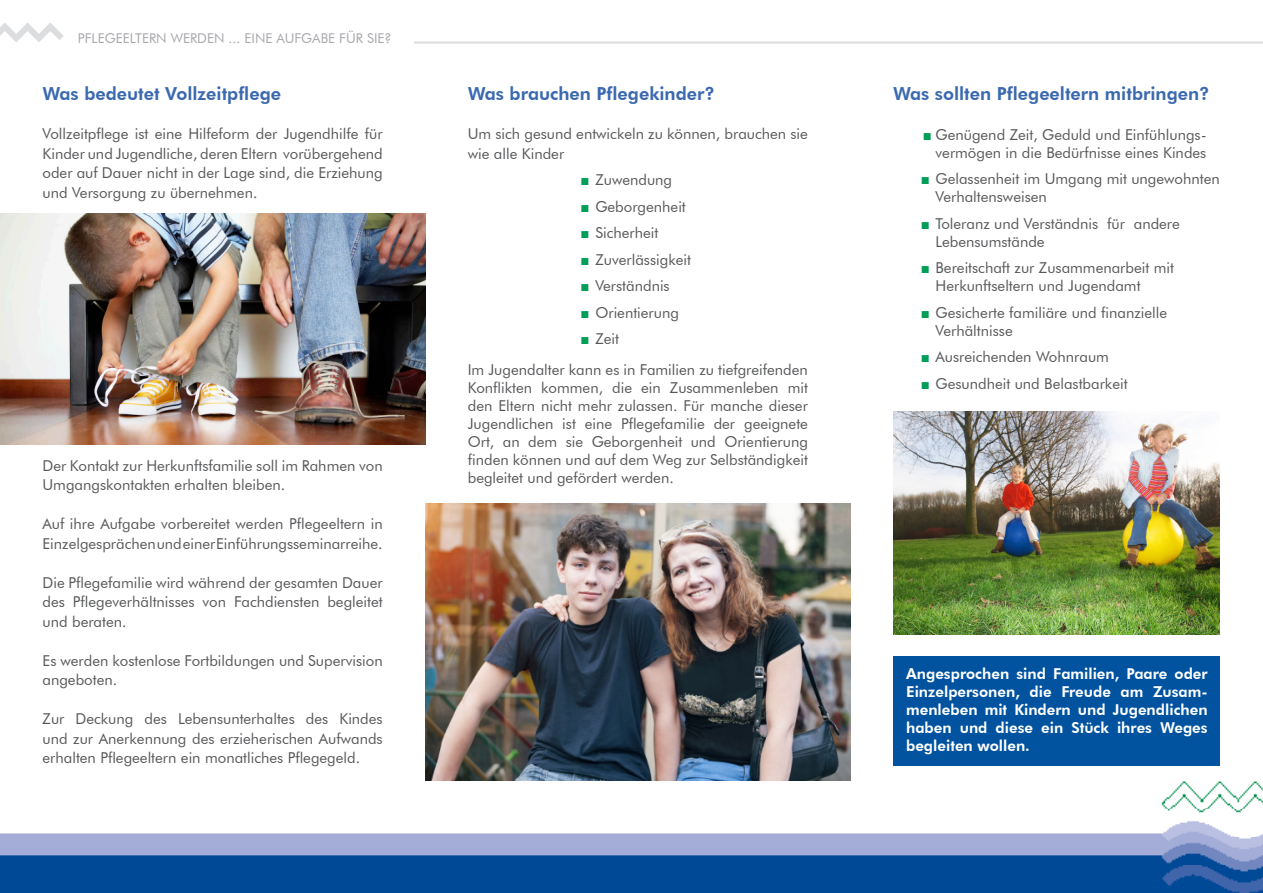
<style>
.page{position:relative;width:1263px;height:893px;background:#fff}
.page>*{position:absolute;margin:0;border:0;box-sizing:border-box;transform-origin:0 0}
.Überschriften{font:800 18px "Futura BT";color:#3b69af}
.Kontakt{font:15px/18px "Futura BT";color:#57585a}
.Fließtext{font:15px/19.5px "Futura BT";color:#57585a}
.Fließtext-2{font:800 15px/18px "Futura BT";color:#fff;text-align:justify}
.t1{font:13.5px "Futura BT";color:#a8a9ad}
.s1{font-family:"Arial";color:#009e57}
</style>
<div class="page">
<svg style="left:0;top:23px;width:64px;height:19px"></svg>
<hr style="left:90px;top:41px;width:1173px;height:3px;background:#dcdddf">
<div style="left:74px;top:32px;width:340px;height:19px;background:#fff"></div>
<img style="left:0;top:781px;width:1263px;height:112px">
<img style="left:425px;top:504px;width:425px;height:277px">
<img style="left:0;top:214px;width:425px;height:230px">
<img style="left:893px;top:411px;width:327px;height:224px">
<div style="left:893px;top:656px;width:327px;height:109px;background:#0153a0"></div>
<p class="t1" style="left:78px;top:30px;width:315px">PFLEGEELTERN WERDEN ... EINE AUFGABE FÜR SIE?</p>
<p class="Überschriften" style="left:43px;top:83px;width:240px">Was bedeutet Vollzeitpflege</p>
<p class="Fließtext" style="left:43px;top:124px;width:342px;text-align:justify">Vollzeitpflege ist eine Hilfeform der Jugendhilfe für Kinder und Jugendliche, deren Eltern vorübergehend oder auf Dauer nicht in der Lage sind, die Erziehung und Versorgung zu übernehmen.</p>
<p class="Fließtext" style="left:43px;top:456px;width:342px">Der Kontakt zur Herkunftsfamilie soll im Rahmen von<br>Umgangskontakten erhalten bleiben.</p>
<p class="Fließtext" style="left:43px;top:514px;width:342px">Auf ihre Aufgabe vorbereitet werden Pflegeeltern in<br>Einzelgesprächen und einer Einführungsseminarreihe.</p>
<p class="Fließtext" style="left:43px;top:573px;width:342px;text-align:justify">Die Pflegefamilie wird während der gesamten Dauer des Pflegeverhältnisses von Fachdiensten begleitet und beraten.</p>
<p class="Fließtext" style="left:43px;top:651px;width:342px">Es werden kostenlose Fortbildungen und Supervision angeboten.</p>
<p class="Fließtext" style="left:43px;top:709px;width:342px;text-align:justify">Zur Deckung des Lebensunterhaltes des Kindes und zur Anerkennung des erzieherischen Aufwands erhalten Pflegeeltern ein monatliches Pflegegeld.</p>
<p class="Überschriften" style="left:468px;top:83px;width:249px">Was brauchen Pflegekinder?</p>
<p class="Fließtext" style="left:468px;top:124px;width:342px">Um sich gesund entwickeln zu können, brauchen sie wie alle Kinder</p>
<p class="Kontakt" style="left:580px;top:171px;width:93px"><span class="s1">■</span> Zuwendung</p>
<p class="Kontakt" style="left:580px;top:197px;width:107px"><span class="s1">■</span> Geborgenheit</p>
<p class="Kontakt" style="left:580px;top:224px;width:79px"><span class="s1">■</span> Sicherheit</p>
<p class="Kontakt" style="left:580px;top:250px;width:112px"><span class="s1">■</span> Zuverlässigkeit</p>
<p class="Kontakt" style="left:580px;top:277px;width:91px"><span class="s1">■</span> Verständnis</p>
<p class="Kontakt" style="left:580px;top:303px;width:100px"><span class="s1">■</span> Orientierung</p>
<p class="Kontakt" style="left:580px;top:330px;width:40px"><span class="s1">■</span> Zeit</p>
<p class="Kontakt" style="left:468px;top:361px;width:342px;text-align:justify">Im Jugendalter kann es in Familien zu tiefgreifenden Konflikten kommen, die ein Zusammenleben mit den Eltern nicht mehr zulassen. Für manche dieser Jugendlichen ist eine Pflegefamilie der geeignete Ort, an dem sie Geborgenheit und Orientierung finden können und auf dem Weg zur Selbständigkeit begleitet und gefördert werden.</p>
<p class="Überschriften" style="left:893px;top:83px;width:318px">Was sollten Pflegeeltern mitbringen?</p>
<p class="Kontakt" style="left:923px;top:125px;width:285px;text-align:right"><span class="s1">■</span> Genügend Zeit, Geduld und Einfühlungs&shy;vermögen in die Bedürfnisse eines Kindes</p>
<p class="Kontakt" style="left:935px;top:170px;width:286px;text-indent:-15px"><span class="s1">■</span> Gelassenheit im Umgang mit ungewohnten<br>Verhaltensweisen</p>
<p class="Kontakt" style="left:935px;top:214px;width:246px;text-indent:-15px"><span class="s1">■</span> Toleranz und Verständnis für andere<br>Lebensumstände</p>
<p class="Kontakt" style="left:935px;top:259px;width:240px;text-indent:-15px"><span class="s1">■</span> Bereitschaft zur Zusammenarbeit mit<br>Herkunftseltern und Jugendamt</p>
<p class="Kontakt" style="left:935px;top:303px;width:233px;text-indent:-15px"><span class="s1">■</span> Gesicherte familiäre und finanzielle<br>Verhältnisse</p>
<p class="Kontakt" style="left:921px;top:348px;width:190px"><span class="s1">■</span> Ausreichenden Wohnraum</p>
<p class="Kontakt" style="left:921px;top:374px;width:208px"><span class="s1">■</span> Gesundheit und Belastbarkeit</p>
<p class="Fließtext-2" style="left:906px;top:665px;width:303px">Angesprochen sind Familien, Paare oder Einzelpersonen, die Freude am Zusam&shy;menleben mit Kindern und Jugendlichen haben und diese ein Stück ihres Weges begleiten wollen.</p>
</div>
